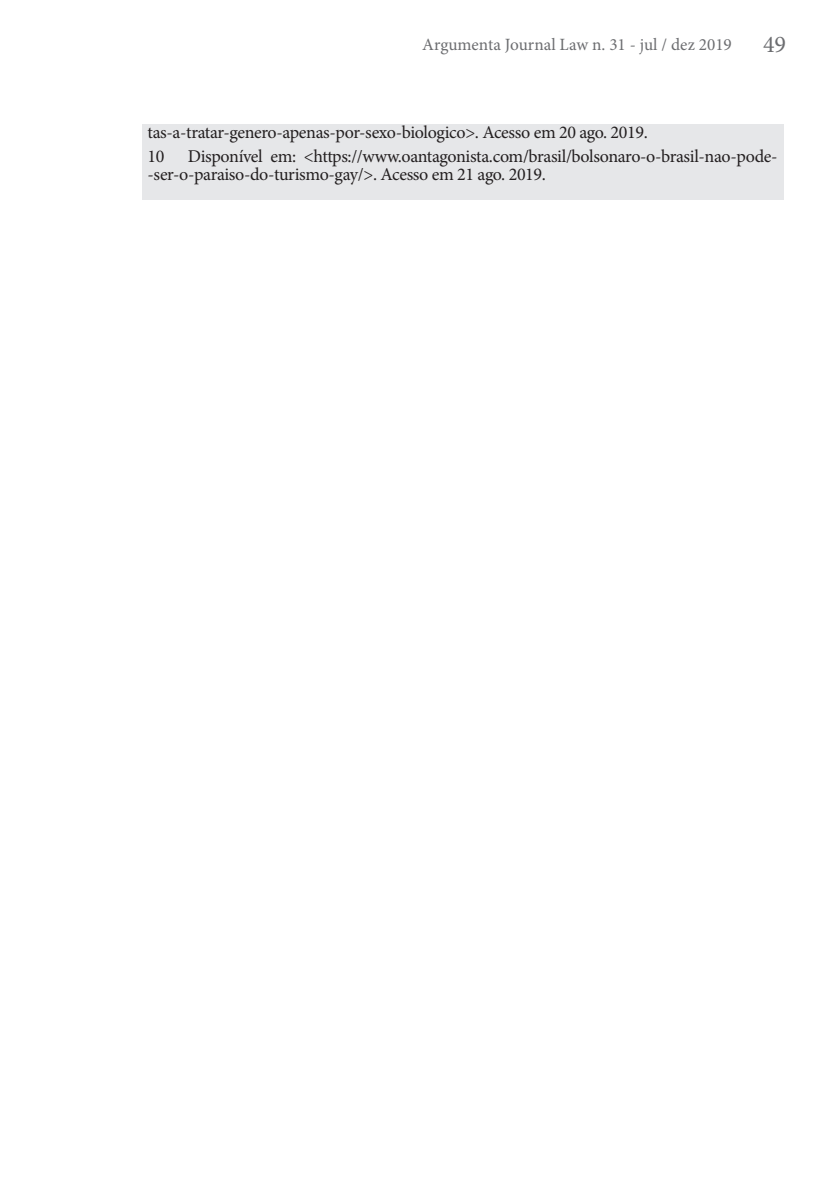
<style>
.page{position:relative;width:840px;height:1191px;background:#fff}
.page>*{position:absolute;margin:0;border:0;box-sizing:border-box;transform-origin:0 0}
.t1{font:24px "Minion Pro";color:#6c6d70}
.ENDNOTE{font:18px/18px "Minion Pro";letter-spacing:-.02em;color:#231f20}
.t2{font:17.2px "Minion Pro";color:#6c6d70}
</style>
<div class="page">
<div style="left:142px;top:125px;width:640px;height:75px;background:#e6e7e9"></div>
<p class="t2" style="left:422px;top:33px;width:311px">Argumenta Journal Law n. 31 - jul / dez 2019</p>
<h1 class="t1" style="left:762px;top:28px;width:25px">49</h1>
<p class="ENDNOTE" style="left:147px;top:123px;width:501px">tas-a-tratar-genero-apenas-por-sexo-biologico&gt;. Acesso em 20 ago. 2019.</p>
<p class="ENDNOTE" style="left:147px;top:147px;width:18px">10</p>
<p class="ENDNOTE" style="left:147px;top:147px;width:631px;text-indent:40px">Disponível em: &lt;https://www.oantagonista.com/brasil/bolsonaro-o-brasil-nao-pode--ser-o-paraiso-do-turismo-gay/&gt;. Acesso em 21 ago. 2019.</p>
</div>
